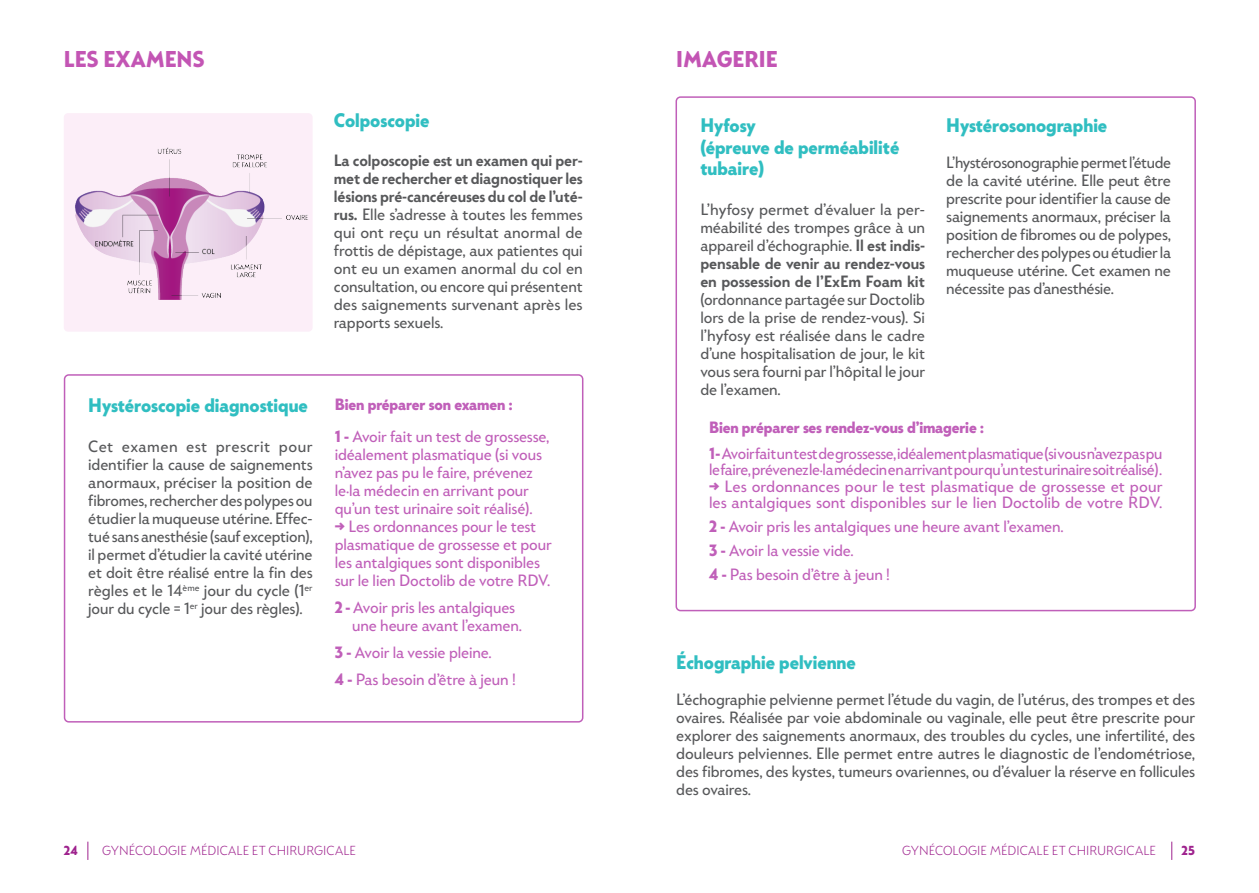
<style>
.page{position:relative;width:1259px;height:893px;background:#fff}
.page>*{position:absolute;margin:0;border:0;box-sizing:border-box;transform-origin:0 0}
.t1{font:700 21px "Mack";color:#c355b4}
.t2{font:700 18px/21.6px "Mack";color:#30bec1}
.t3{font:15px/18px "Mack";letter-spacing:-.005em;color:#57585a;text-align:justify}
.t4{font:15px/18px "Mack";letter-spacing:-.005em;color:#c05fb9}
.t5{font:15px/16.5px "Mack";letter-spacing:-.025em;color:#c05fb9}
.t6{font:700 15px "Mack";letter-spacing:-.005em;color:#c05fb9}
.t7{font:300 12px "Mack";color:#9f238e}
.t8{font:700 12px "Mack";color:#9f238e}
.s1{font-weight:600}
.s2{font-weight:700}
</style>
<div class="page">
<svg style="left:1171px;top:842px;width:1px;height:18px"></svg>
<svg style="left:87px;top:842px;width:1px;height:18px"></svg>
<div style="left:64px;top:374px;width:519px;height:349px;border:2px solid #c05fb9;border-radius:4px"></div>
<div style="left:64px;top:113px;width:249px;height:219px;background:#fceef8;border-radius:4px"></div>
<img style="left:75px;top:147px;width:233px;height:153px">
<div style="left:675px;top:96px;width:521px;height:515px;border:2px solid #c05fb9;border-radius:4px"></div>
<p class="t1" style="left:64px;top:45px;width:142px">LES EXAMENS</p>
<p class="t2" style="left:334px;top:109px;width:97px">Colposcopie</p>
<p class="t3" style="left:334px;top:152px;width:250px"><span class="s1">La colposcopie est un examen qui per&shy;met de rechercher et diagnostiquer les lésions pré-cancéreuses du col de l’uté&shy;rus.</span> Elle s’adresse à toutes les femmes qui ont reçu un résultat anormal de frottis de dépistage, aux patientes qui ont eu un examen anormal du col en consultation, ou encore qui présentent des saignements survenant après les rapports sexuels.</p>
<p class="t2" style="left:88px;top:395px;width:221px">Hystéroscopie diagnostique</p>
<p class="t3" style="left:88px;top:437px;width:226px">Cet examen est prescrit pour identifier la cause de saignements anormaux, préciser la position de fibromes, rechercher des polypes ou étudier la muqueuse utérine. Effec&shy;tué sans anesthésie (sauf exception), il permet d’étudier la cavité utérine et doit être réalisé entre la fin des règles et le 14<sup>ème</sup> jour du cycle (1<sup>er </sup>jour du cycle = 1<sup>er</sup> jour des règles).</p>
<p class="t6" style="left:335px;top:394px;width:179px">Bien préparer son examen :</p>
<p class="t4" style="left:335px;top:427px;width:216px"><span class="s2">1 -</span> Avoir fait un test de grossesse, idéalement plasmatique (si vous n’avez pas pu le faire, prévenez le·la médecin en arrivant pour qu’un test urinaire soit réalisé).</p>
<p class="t4" style="left:335px;top:517px;width:218px"><span class="s2">→</span> Les ordonnances pour le test plasmatique de grossesse et pour les antalgiques sont disponibles sur le lien Doctolib de votre RDV.</p>
<p class="t4" style="left:352px;top:598px;width:171px;text-indent:-17px"><span class="s2">2 -</span> Avoir pris les antalgiques une heure avant l’examen.</p>
<p class="t4" style="left:335px;top:643px;width:158px"><span class="s2">3 -</span> Avoir la vessie pleine.</p>
<p class="t4" style="left:335px;top:670px;width:182px"><span class="s2">4 -</span> Pas besoin d’être à jeun !</p>
<p class="t1" style="left:676px;top:45px;width:103px">IMAGERIE</p>
<p class="t2" style="left:700px;top:115px;width:200px">Hyfosy<br>(épreuve de perméabilité tubaire)</p>
<p class="t3" style="left:700px;top:200px;width:226px">L’hyfosy permet d’évaluer la per&shy;méabilité des trompes grâce à un appareil d’échographie. <span class="s1">Il est indis&shy;pensable de venir au rendez-vous en possession de l’ExEm Foam kit </span>(ordonnance partagée sur Doctolib lors de la prise de rendez-vous). Si l’hyfosy est réalisée dans le cadre d’une hospitalisation de jour, le kit vous sera fourni par l’hôpital le jour de l’examen.</p>
<p class="t2" style="left:946px;top:115px;width:162px">Hystérosonographie</p>
<p class="t3" style="left:946px;top:154px;width:226px">L’hystérosonographie permet l’étude de la cavité utérine. Elle peut être prescrite pour identifier la cause de saignements anormaux, préciser la position de fibromes ou de polypes, rechercher des polypes ou étudier la muqueuse utérine. Cet examen ne nécessite pas d’anesthésie.</p>
<p class="t6" style="left:709px;top:418px;width:276px">Bien préparer ses rendez-vous d’imagerie :</p>
<p class="t5" style="left:709px;top:445px;width:455px"><span class="s2">1 -</span> Avoir fait un test de grossesse, idéalement plasmatique (si vous n’avez pas pu le faire, prévenez le·la médecin en arrivant pour qu’un test urinaire soit réalisé) .</p>
<p class="t4" style="left:709px;top:478px;width:455px;line-height:16.5px"><span class="s2">→</span> Les ordonnances pour le test plasmatique de grossesse et pour les antalgiques sont disponibles sur le lien Doctolib de votre RDV.</p>
<p class="t4" style="left:709px;top:518px;width:356px"><span class="s2">2 -</span> Avoir pris les antalgiques une heure avant l’examen.</p>
<p class="t4" style="left:709px;top:542px;width:146px"><span class="s2">3 -</span> Avoir la vessie vide.</p>
<p class="t4" style="left:709px;top:566px;width:182px"><span class="s2">4 -</span> Pas besoin d’être à jeun !</p>
<p class="t2" style="left:676px;top:652px;width:181px">Échographie pelvienne</p>
<p class="t3" style="left:676px;top:691px;width:520px">L’échographie pelvienne permet l’étude du vagin, de l’utérus, des trompes et des ovaires. Réalisée par voie abdominale ou vaginale, elle peut être prescrite pour explorer des saignements anormaux, des troubles du cycles, une infertilité, des douleurs pelviennes. Elle permet entre autres le diagnostic de l’endométriose, des fibromes, des kystes, tumeurs ovariennes, ou d’évaluer la réserve en follicules des ovaires.</p>
<p class="t8" style="left:64px;top:843px;width:16px">24</p>
<p class="t7" style="left:102px;top:843px;width:255px">GYNÉCOLOGIE MÉDICALE ET CHIRURGICALE</p>
<p class="t7" style="left:902px;top:843px;width:255px">GYNÉCOLOGIE MÉDICALE ET CHIRURGICALE</p>
<p class="t8" style="left:1181px;top:843px;width:15px">25</p>
</div>
